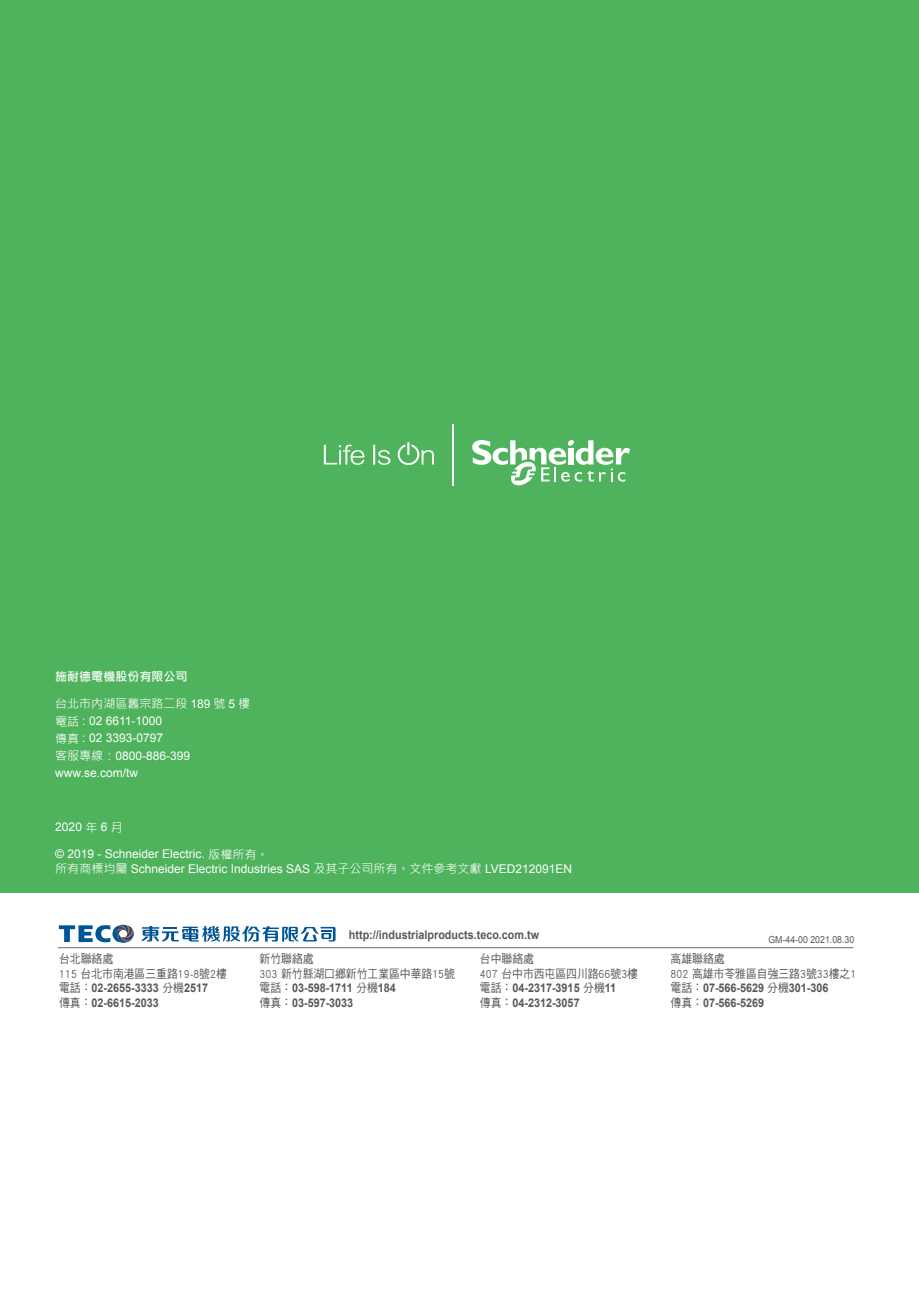
<style>
.page{position:relative;width:919px;height:1289px;background:#fff}
.page>*{position:absolute;margin:0;border:0;box-sizing:border-box;transform-origin:0 0}
.t1{font:700 12px/14.4px "Arial";color:#57585a;scale:.9 1}
.t2{font:12px/17.2px "Arial";color:#fff}
.t3{font:12px/14.4px "DF Hei Std W5";color:#57585a;scale:.9 1}
.t4{font:12px "Microsoft Jheng Hei";color:#fff}
.t5{font:700 12px "Microsoft Jheng Hei";color:#fff}
.t6{font:9.75px "Arial";color:#57585a;scale:.9 1}
.s1{font-family:"Arial"}
.s2{font-family:"Microsoft Jheng Hei"}
.s3{font-family:"DF Hei Std W5";font-weight:400}
</style>
<div class="page">
<div style="left:0;top:1px;width:918px;height:1085px;background:#4fb35d"></div>
<svg style="left:324px;top:444px;width:40px;height:21px"></svg>
<svg style="left:373px;top:444px;width:17px;height:21px"></svg>
<svg style="left:397px;top:442px;width:37px;height:23px"></svg>
<svg style="left:472px;top:440px;width:158px;height:46px"></svg>
<hr style="left:452px;top:424px;width:1px;height:62px;background:#fff">
<div style="left:0;top:893px;width:918px;height:395px;background:#fff"></div>
<hr style="left:58px;top:947px;width:795px;height:1px;background:#67676a">
<svg style="left:59px;top:924px;width:75px;height:19px"></svg>
<svg style="left:142px;top:926px;width:193px;height:15px"></svg>
<p class="t5" style="left:55px;top:669px;width:133px">施耐德電機股份有限公司</p>
<p class="t4" style="left:55px;top:696px;width:196px">台北市內湖區舊宗路二段 <span class="s1">189</span> 號 <span class="s1">5</span> 樓</p>
<p class="t2" style="left:55px;top:712px;width:136px"><span class="s2">電話</span> : 02 6611-1000<br><span class="s2">傳真</span> : 02 3393-0797<br><span class="s2">客服專線：</span>0800-886-399 www.se.com/tw</p>
<p class="t2" style="left:55px;top:818px;width:69px">2020 <span class="s2">年</span> 6 <span class="s2">月</span></p>
<p class="t2" style="left:55px;top:847px;width:518px;line-height:14.4px">© 2019 - Schneider Electric. <span class="s2">版權所有。<br>所有商標均屬</span> Schneider Electric Industries SAS <span class="s2">及其子公司所有。文件參考文獻</span> LVED212091EN</p>
<p class="t3" style="left:59px;top:951px;width:188px">台北聯絡處<br>115 台北市南港區三重路19-8號2樓</p>
<p class="t1" style="left:59px;top:981px;width:167px"><span class="s3">電話：</span>02-2655-3333 <span class="s3">分機</span>2517<span class="s3">傳真：</span>02-6615-2033</p>
<p class="t1" style="left:349px;top:927px;width:213px">http://industrialproducts.teco.com.tw</p>
<p class="t6" style="left:768px;top:933px;width:97px">GM-44-00 2021.08.30</p>
<p class="t3" style="left:259px;top:951px;width:218px">新竹聯絡處<br>303 新竹縣湖口鄉新竹工業區中華路15號</p>
<p class="t1" style="left:259px;top:981px;width:153px"><span class="s3">電話：</span>03-598-1711 <span class="s3">分機</span>184<span class="s3">傳真：</span>03-597-3033</p>
<p class="t3" style="left:480px;top:951px;width:177px">台中聯絡處<br>407 台中市西屯區四川路66號3樓</p>
<p class="t1" style="left:480px;top:981px;width:153px"><span class="s3">電話：</span>04-2317-3915 <span class="s3">分機</span>11<span class="s3">傳真：</span>04-2312-3057</p>
<p class="t3" style="left:670px;top:951px;width:208px">高雄聯絡處<br>802 高雄市苓雅區自強三路3號33樓之1</p>
<p class="t1" style="left:670px;top:981px;width:177px"><span class="s3">電話：</span>07-566-5629 <span class="s3">分機</span>301-306<span class="s3">傳真：</span>07-566-5269</p>
</div>
